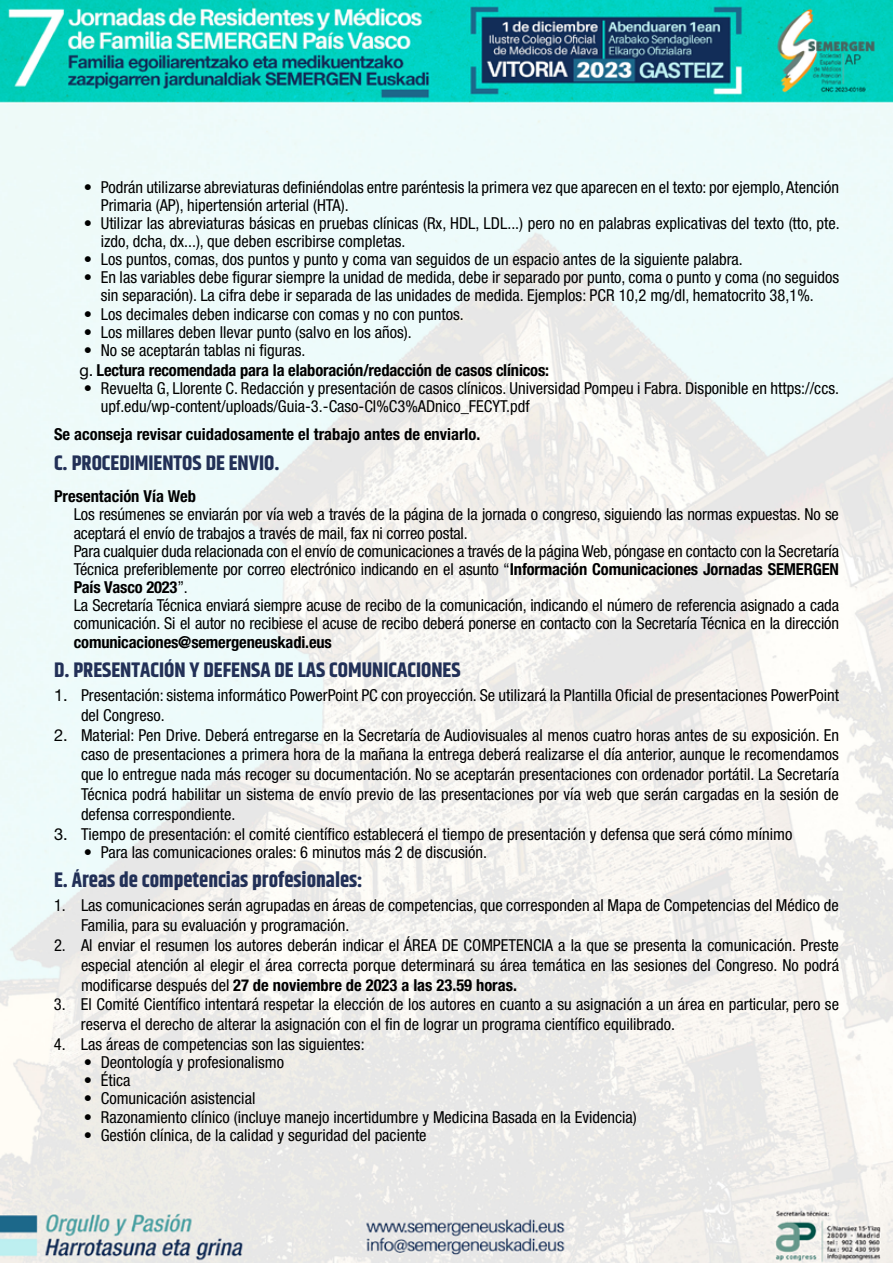
<style>
.page{position:relative;width:893px;height:1263px;background:#fff}
.page>*{position:absolute;margin:0;border:0;box-sizing:border-box;transform-origin:0 0}
.t1{font:700 21px "Khand";color:#223057}
.t2{font:condensed 16.5px/18.1px "Helvetica Neue LT Std";color:#000}
.t3{font:700 condensed 16.5px/19.8px "Helvetica Neue LT Std";letter-spacing:-.01em;color:#000}
.s1{font-weight:400}
.s2{font-weight:400;font-stretch:normal}
.s3{font-weight:700}
.s4{font-stretch:normal}
</style>
<div class="page">
<img style="left:0;top:0;width:893px;height:1263px">
<p class="t2" style="left:101px;top:177px;width:740px;text-indent:-17px">• Podrán utilizarse abreviaturas definiéndolas entre paréntesis la primera vez que aparecen en el texto: por ejemplo, Atención<br>Primaria (AP), hipertensión arterial (HTA).</p>
<p class="t2" style="left:101px;top:214px;width:740px;text-indent:-17px">• Utilizar las abreviaturas básicas en pruebas clínicas (Rx, HDL, LDL...) pero no en palabras explicativas del texto (tto, pte. izdo, dcha, dx...), que deben escribirse completas.</p>
<p class="t2" style="left:84px;top:250px;width:661px">• Los puntos, comas, dos puntos y punto y coma van seguidos de un espacio antes de la siguiente palabra.</p>
<p class="t2" style="left:84px;top:268px;width:757px;text-align:center">• En las variables debe figurar siempre la unidad de medida, debe ir separado por punto, coma o punto y coma (no seguidos sin separación). La cifra debe ir separada de las unidades de medida. Ejemplos: PCR 10,2 mg/dl, hematocrito 38,1%.</p>
<p class="t2" style="left:84px;top:305px;width:382px">• Los decimales deben indicarse con comas y no con puntos.</p>
<p class="t2" style="left:84px;top:323px;width:330px">• Los millares deben llevar punto (salvo en los años).</p>
<p class="t3" style="left:80px;top:340px;width:471px"><span class="s1">• No se aceptarán tablas ni figuras.<br></span><span class="s2">g.</span> Lectura recomendada para la elaboración/redacción de casos clínicos:</p>
<p class="t2" style="left:101px;top:379px;width:740px;text-indent:-17px">• Revuelta G, Llorente C. Redacción y presentación de casos clínicos. Universidad Pompeu i Fabra. Disponible en https://ccs. upf.edu/wp-content/uploads/Guia-3.-Caso-Cl%C3%ADnico_FECYT.pdf</p>
<p class="t3" style="left:54px;top:424px;width:428px">Se aconseja revisar cuidadosamente el trabajo antes de enviarlo.</p>
<p class="t1" style="left:54px;top:448px;width:227px">C. PROCEDIMIENTOS DE ENVIO.</p>
<p class="t3" style="left:54px;top:486px;width:144px">Presentación Vía Web</p>
<p class="t2" style="left:74px;top:505px;width:767px">Los resúmenes se enviarán por vía web a través de la página de la jornada o congreso, siguiendo las normas expuestas. No se aceptará el envío de trabajos a través de mail, fax ni correo postal.<br>Para cualquier duda relacionada con el envío de comunicaciones a través de la página Web, póngase en contacto con la Secretaría Técnica preferiblemente por correo electrónico indicando en el asunto “<span class="s3">Información Comunicaciones Jornadas SEMERGEN País Vasco 2023</span>”.<br>La Secretaría Técnica enviará siempre acuse de recibo de la comunicación, indicando el número de referencia asignado a cada comunicación. Si el autor no recibiese el acuse de recibo deberá ponerse en contacto con la Secretaría Técnica en la dirección</p>
<p class="t3" style="left:74px;top:631px;width:260px">comunicaciones@semergeneuskadi.eus</p>
<p class="t1" style="left:54px;top:655px;width:408px">D. PRESENTACIÓN Y DEFENSA DE LAS COMUNICACIONES</p>
<p class="t2" style="left:81px;top:685px;width:759px;line-height:19.8px;text-indent:-27px"><span class="s4">1.</span> Presentación: sistema informático PowerPoint PC con proyección. Se utilizará la Plantilla Oficial de presentaciones PowerPoint del Congreso.</p>
<p class="t2" style="left:81px;top:725px;width:759px;line-height:19.8px;text-align:justify;text-indent:-27px"><span class="s4">2.</span> Material: Pen Drive. Deberá entregarse en la Secretaría de Audiovisuales al menos cuatro horas antes de su exposición. En caso de presentaciones a primera hora de la mañana la entrega deberá realizarse el día anterior, aunque le recomendamos que lo entregue nada más recoger su documentación. No se aceptarán presentaciones con ordenador portátil. La Secretaría Técnica podrá habilitar un sistema de envío previo de las presentaciones por vía web que serán cargadas en la sesión de defensa correspondiente.</p>
<p class="t2" style="left:54px;top:825px;width:740px"><span class="s4">3.</span> Tiempo de presentación: el comité científico establecerá el tiempo de presentación y defensa que será cómo mínimo</p>
<p class="t2" style="left:84px;top:843px;width:405px">• Para las comunicaciones orales: 6 minutos más 2 de discusión.</p>
<p class="t1" style="left:54px;top:865px;width:310px">E. Áreas de competencias profesionales:</p>
<p class="t2" style="left:81px;top:895px;width:759px;line-height:19.8px;text-indent:-27px">1. Las comunicaciones serán agrupadas en áreas de competencias, que corresponden al Mapa de Competencias del Médico de<br>Familia, para su evaluación y programación.</p>
<p class="t2" style="left:81px;top:935px;width:760px;line-height:19.8px;text-align:justify;text-indent:-27px">2. Al enviar el resumen los autores deberán indicar el ÁREA DE COMPETENCIA a la que se presenta la comunicación. Preste especial atención al elegir el área correcta porque determinará su área temática en las sesiones del Congreso. No podrá modificarse después del <span class="s3">27 de noviembre de 2023 a las 23.59 horas.</span></p>
<p class="t2" style="left:81px;top:994px;width:759px;line-height:19.8px;text-indent:-27px">3. El Comité Científico intentará respetar la elección de los autores en cuanto a su asignación a un área en particular, pero se reserva el derecho de alterar la asignación con el fin de lograr un programa científico equilibrado.</p>
<p class="t2" style="left:54px;top:1035px;width:312px">4. Las áreas de competencias son las siguientes:</p>
<p class="t2" style="left:84px;top:1053px;width:202px">• Deontología y profesionalismo</p>
<p class="t2" style="left:84px;top:1071px;width:48px">• Ética</p>
<p class="t2" style="left:84px;top:1089px;width:173px">• Comunicación asistencial</p>
<p class="t2" style="left:84px;top:1107px;width:554px">• Razonamiento clínico (incluye manejo incertidumbre y Medicina Basada en la Evidencia)</p>
<p class="t2" style="left:84px;top:1126px;width:344px">• Gestión clínica, de la calidad y seguridad del paciente</p>
</div>
